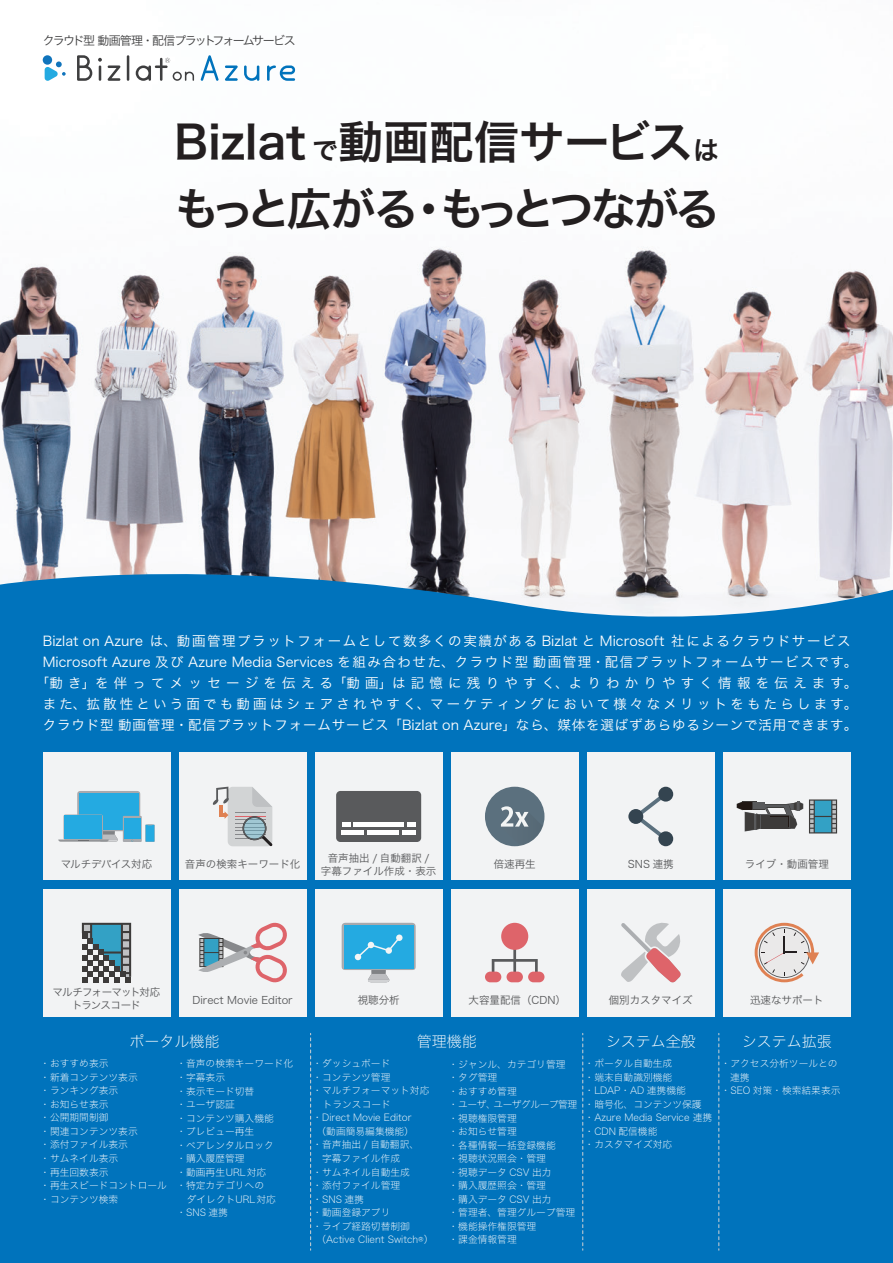
<style>
.page{position:relative;width:893px;height:1263px;background:#fff}
.page>*{position:absolute;margin:0;border:0;box-sizing:border-box;transform-origin:0 0}
.t1{font:45.3px/67.5px "Hira Kaku Std W6";letter-spacing:-.04em;color:#231f20}
.t2{font:15px "Hira Kaku Std W1";color:#fff}
.t3{font:13.5px/21px "Hira Kaku Pro W3";letter-spacing:.115em;color:#fff;text-align:center}
.t4{font:12px "Hira Kaku Pro W3";letter-spacing:-.13em;color:#3e3e3f}
.t5{font:10.5px/13.5px "Hira Kaku Std W3";color:#57585a;text-align:center}
.t6{font:10.5px/13px "Hira Kaku Std W3";letter-spacing:-.085em;color:#57585a;text-align:center}
.t7{font:10.5px "Hira Kaku Std W3";letter-spacing:-.03em;color:#57585a}
.t8{font:9.75px/13.5px "Hira Kaku Std W1";color:#fff}
.s1{font-size:25.95px}
</style>
<div class="page">
<img style="left:0;top:55px;width:893px;height:494px">
<div style="left:0;top:629px;width:893px;height:634px;background:#0073bc"></div>
<div style="left:43px;top:55px;width:9px;height:10px;background:#1074bc;border-radius:50%"></div>
<svg style="left:45px;top:61px;width:21px;height:20px"></svg>
<svg style="left:77px;top:55px;width:15px;height:26px"></svg>
<hr style="left:127px;top:55px;width:2px;height:26px;background:#3e3e3f">
<svg style="left:108px;top:65px;width:12px;height:16px"></svg>
<svg style="left:98px;top:58px;width:4px;height:23px"></svg>
<svg style="left:225px;top:65px;width:13px;height:16px"></svg>
<svg style="left:267px;top:65px;width:28px;height:16px"></svg>
<svg style="left:244px;top:65px;width:15px;height:16px"></svg>
<svg style="left:201px;top:55px;width:18px;height:26px"></svg>
<svg style="left:136px;top:58px;width:58px;height:23px"></svg>
<svg style="left:0;top:549px;width:893px;height:80px"></svg>
<div style="left:43px;top:753px;width:127px;height:127px;background:#f2f3f4"></div>
<svg style="left:123px;top:816px;width:19px;height:26px"></svg>
<div style="left:124px;top:819px;width:17px;height:20px;background:#24aae1"></div>
<svg style="left:58px;top:791px;width:82px;height:51px"></svg>
<svg style="left:145px;top:824px;width:10px;height:18px"></svg>
<div style="left:146px;top:825px;width:8px;height:17px;background:#24aae1"></div>
<div style="left:315px;top:753px;width:127px;height:127px;background:#f2f3f4"></div>
<div style="left:336px;top:791px;width:85px;height:51px;background:#595a5c;border-radius:4px"></div>
<svg style="left:342px;top:822px;width:9px;height:4px"></svg>
<svg style="left:407px;top:822px;width:8px;height:4px"></svg>
<hr style="left:353px;top:822px;width:51px;height:4px;background:#fff">
<hr style="left:342px;top:830px;width:22px;height:4px;background:#fff">
<hr style="left:402px;top:830px;width:13px;height:4px;background:#fff">
<hr style="left:367px;top:830px;width:31px;height:4px;background:#fff">
<div style="left:451px;top:753px;width:127px;height:127px;background:#f2f3f4"></div>
<div style="left:485px;top:787px;width:59px;height:59px;background:#5b707e;border-radius:50%"></div>
<svg style="left:501px;top:806px;width:42px;height:40px"></svg>
<div style="left:179px;top:753px;width:127px;height:127px;background:#f2f3f4"></div>
<svg style="left:212px;top:787px;width:60px;height:59px"></svg>
<div style="left:587px;top:753px;width:128px;height:127px;background:#f2f3f4"></div>
<svg style="left:640px;top:797px;width:22px;height:39px"></svg>
<div style="left:628px;top:809px;width:15px;height:15px;background:#344450;border-radius:50%"></div>
<div style="left:658px;top:831px;width:15px;height:15px;background:#344450;border-radius:50%"></div>
<div style="left:658px;top:787px;width:15px;height:14px;background:#344450;border-radius:50%"></div>
<div style="left:723px;top:753px;width:128px;height:127px;background:#f2f3f4"></div>
<svg style="left:809px;top:799px;width:28px;height:34px"></svg>
<svg style="left:737px;top:801px;width:66px;height:30px"></svg>
<div style="left:753px;top:802px;width:12px;height:7px;background:#595a5c"></div>
<div style="left:587px;top:889px;width:128px;height:127px;background:#f2f3f4"></div>
<svg style="left:621px;top:923px;width:60px;height:60px"></svg>
<div style="left:723px;top:889px;width:128px;height:127px;background:#f2f3f4"></div>
<svg style="left:755px;top:923px;width:64px;height:59px"></svg>
<div style="left:315px;top:889px;width:127px;height:127px;background:#f2f3f4"></div>
<svg style="left:342px;top:923px;width:74px;height:59px"></svg>
<div style="left:451px;top:889px;width:127px;height:127px;background:#f2f3f4"></div>
<svg style="left:492px;top:948px;width:46px;height:25px"></svg>
<div style="left:507px;top:971px;width:16px;height:11px;background:#de646a;border-radius:5px"></div>
<div style="left:485px;top:971px;width:16px;height:11px;background:#de646a;border-radius:5px"></div>
<div style="left:528px;top:971px;width:16px;height:11px;background:#de646a;border-radius:5px"></div>
<div style="left:501px;top:923px;width:27px;height:27px;background:#de646a;border-radius:50%"></div>
<div style="left:179px;top:889px;width:127px;height:127px;background:#f2f3f4"></div>
<svg style="left:198px;top:922px;width:89px;height:61px"></svg>
<div style="left:43px;top:889px;width:127px;height:127px;background:#f2f3f4"></div>
<svg style="left:82px;top:923px;width:49px;height:59px"></svg>
<svg style="left:310px;top:1033px;width:1px;height:217px"></svg>
<svg style="left:582px;top:1033px;width:1px;height:217px"></svg>
<svg style="left:719px;top:1033px;width:1px;height:217px"></svg>
<p class="t4" style="left:43px;top:29px;width:255px">クラウド型 動画管理・配信プラットフォームサービス</p>
<h1 class="t1" style="left:174px;top:109px;width:547px">Bizlat <span class="s1">で</span>動画配信サービス<span class="s1">は</span>もっと広がる・もっとつながる</h1>
<p class="t3" style="left:36px;top:629px;width:823px">Bizlat on Azure は、動画管理プラットフォームとして数多くの実績がある Bizlat と Microsoft 社によるクラウドサービスMicrosoft Azure 及び Azure Media Services を組み合わせた、クラウド型 動画管理・配信プラットフォームサービスです。「動き」を伴ってメッセージを伝える「動画」は記憶に残りやすく、よりわかりやすく情報を伝えます。また、拡散性という面でも動画はシェアされやすく、マーケティングにおいて様々なメリットをもたらします。クラウド型 動画管理・配信プラットフォームサービス「Bizlat on Azure」なら、媒体を選ばずあらゆるシーンで活用できます。</p>
<p class="t7" style="left:61px;top:856px;width:93px">マルチデバイス対応</p>
<p class="t5" style="left:321px;top:851px;width:117px">音声抽出 / 自動翻訳 /<br>字幕ファイル作成・表示</p>
<p class="t5" style="left:185px;top:857px;width:117px">音声の検索キーワード化</p>
<p class="t5" style="left:494px;top:857px;width:43px">倍速再生</p>
<p class="t5" style="left:628px;top:857px;width:47px">SNS 連携</p>
<p class="t5" style="left:745px;top:857px;width:86px">ライブ・動画管理</p>
<p class="t6" style="left:52px;top:985px;width:110px">マルチフォーマット対応トランスコード</p>
<h2 class="t2" style="left:130px;top:1030px;width:91px">ポータル機能</h2>
<p class="t8" style="left:40px;top:1057px;width:128px">・おすすめ表示<br>・新着コンテンツ表示<br>・ランキング表示<br>・お知らせ表示<br>・公開期間制御<br>・関連コンテンツ表示<br>・添付ファイル表示<br>・サムネイル表示<br>・再生回数表示<br>・再生スピードコントロール・コンテンツ検索</p>
<p class="t8" style="left:176px;top:1057px;width:118px">・音声の検索キーワード化</p>
<p class="t5" style="left:192px;top:993px;width:102px">Direct Movie Editor</p>
<p class="t5" style="left:358px;top:993px;width:43px">視聴分析</p>
<p class="t5" style="left:469px;top:993px;width:99px">大容量配信（CDN）</p>
<p class="t5" style="left:609px;top:993px;width:85px">個別カスタマイズ</p>
<p class="t5" style="left:750px;top:993px;width:75px">迅速なサポート</p>
<h2 class="t2" style="left:606px;top:1030px;width:91px">システム全般</h2>
<p class="t8" style="left:585px;top:1057px;width:129px">・ポータル自動生成<br>・端末自動識別機能<br>・LDAP・AD 連携機能<br>・暗号化、コンテンツ保護・Azure Media Service 連携・CDN 配信機能<br>・カスタマイズ対応</p>
<h2 class="t2" style="left:417px;top:1030px;width:61px">管理機能</h2>
<h2 class="t2" style="left:742px;top:1030px;width:92px">システム拡張</h2>
<p class="t8" style="left:721px;top:1057px;width:118px">・アクセス分析ツールとの</p>
<p class="t8" style="left:730px;top:1070px;width:21px">連携</p>
<p class="t8" style="left:721px;top:1084px;width:121px">・SEO 対策・検索結果表示</p>
<p class="t8" style="left:312px;top:1057px;width:80px">・ダッシュボード</p>
<p class="t8" style="left:312px;top:1070px;width:80px">・コンテンツ管理</p>
<p class="t8" style="left:312px;top:1084px;width:119px">・マルチフォーマット対応</p>
<p class="t8" style="left:323px;top:1097px;width:70px">トランスコード</p>
<p class="t8" style="left:312px;top:1111px;width:101px">・Direct Movie Editor</p>
<p class="t8" style="left:316px;top:1124px;width:99px">（動画簡易編集機能）</p>
<p class="t8" style="left:312px;top:1138px;width:108px">・音声抽出 / 自動翻訳、</p>
<p class="t8" style="left:322px;top:1151px;width:80px">字幕ファイル作成</p>
<p class="t8" style="left:312px;top:1165px;width:99px">・サムネイル自動生成</p>
<p class="t8" style="left:312px;top:1178px;width:89px">・添付ファイル管理</p>
<p class="t8" style="left:312px;top:1192px;width:53px">・SNS 連携</p>
<p class="t8" style="left:312px;top:1205px;width:80px">・動画登録アプリ</p>
<p class="t8" style="left:312px;top:1219px;width:99px">・ライブ経路切替制御</p>
<p class="t8" style="left:316px;top:1232px;width:118px">（Active Client Switch®）</p>
<p class="t8" style="left:448px;top:1057px;width:130px">・ジャンル、カテゴリ管理・タグ管理<br>・おすすめ管理<br>・ユーザ、ユーザグループ管理・視聴権限管理<br>・お知らせ管理<br>・各種情報一括登録機能<br>・視聴状況照会・管理<br>・視聴データ CSV 出力<br>・購入履歴照会・管理<br>・購入データ CSV 出力<br>・管理者、管理グループ管理・機能操作権限管理<br>・課金情報管理</p>
<p class="t8" style="left:176px;top:1070px;width:50px">・字幕表示</p>
<p class="t8" style="left:176px;top:1084px;width:79px">・表示モード切替</p>
<p class="t8" style="left:176px;top:1097px;width:60px">・ユーザ認証</p>
<p class="t8" style="left:176px;top:1111px;width:99px">・コンテンツ購入機能</p>
<p class="t8" style="left:176px;top:1124px;width:79px">・プレビュー再生</p>
<p class="t8" style="left:176px;top:1138px;width:99px">・ペアレンタルロック</p>
<p class="t8" style="left:176px;top:1151px;width:70px">・購入履歴管理</p>
<p class="t8" style="left:176px;top:1165px;width:91px">・動画再生URL対応</p>
<p class="t8" style="left:176px;top:1178px;width:89px">・特定カテゴリへの</p>
<p class="t8" style="left:187px;top:1192px;width:91px">ダイレクトURL対応</p>
<p class="t8" style="left:176px;top:1205px;width:53px">・SNS 連携</p>
</div>
